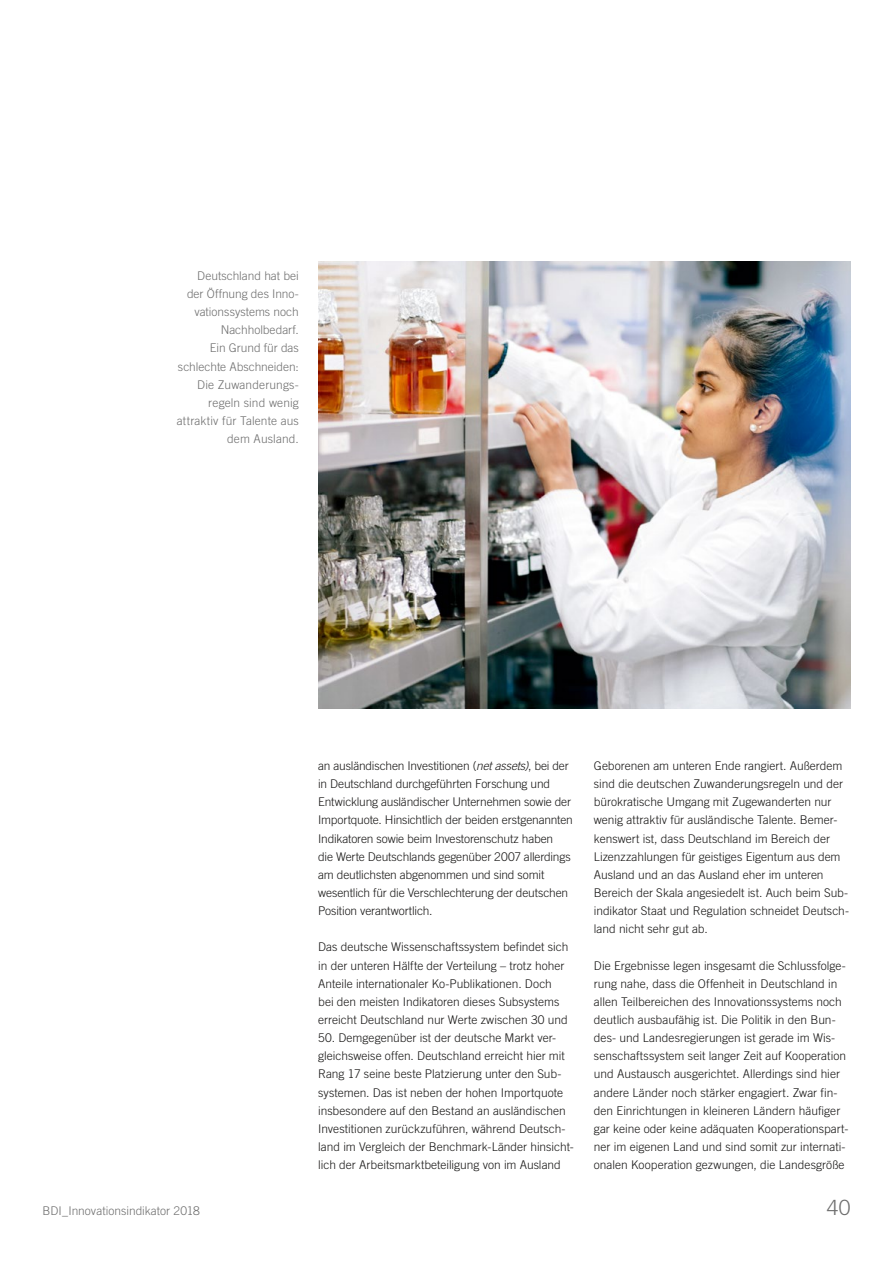
<style>
.page{position:relative;width:893px;height:1263px;background:#fff}
.page>*{position:absolute;margin:0;border:0;box-sizing:border-box;transform-origin:0 0}
.t1{font:300 21px "Trade Gothic LT Std";color:#6e6e6e}
.Fließtext_8pt{font:300 12px/18.1px "Trade Gothic LT Std";color:#181716}
.BU_8pt{font:300 12px/18.1px "Trade Gothic LT Std";color:#6e6e6e;text-align:right}
.s1{font-style:italic}
</style>
<div class="page">
<img style="left:318px;top:262px;width:532px;height:446px">
<p class="BU_8pt" style="left:177px;top:266px;width:123px">Deutschland hat bei<br>der Öffnung des Inno&shy;vationssystems noch<br>Nachholbedarf.<br>Ein Grund für das schlechte Abschneiden:<br>Die Zuwanderungs&shy;regeln sind wenig attraktiv für Talente aus dem Ausland.</p>
<p class="Fließtext_8pt" style="left:318px;top:756px;width:256px">an ausländischen Investitionen (<span class="s1">net assets)</span>, bei der in Deutschland durchgeführten Forschung und Entwicklung ausländischer Unternehmen sowie der Importquote. Hinsichtlich der beiden erstgenannten Indikatoren sowie beim Investorenschutz haben<br>die Werte Deutschlands gegenüber 2007 allerdings am deutlichsten abgenommen und sind somit wesentlich für die Verschlechterung der deutschen Position verantwortlich.</p>
<p class="Fließtext_8pt" style="left:318px;top:938px;width:252px">Das deutsche Wissenschaftssystem befindet sich in der unteren Hälfte der Verteilung – trotz hoher Anteile internationaler Ko-Publikationen. Doch bei den meisten Indikatoren dieses Subsystems erreicht Deutschland nur Werte zwischen 30 und</p>
<p class="Fließtext_8pt" style="left:318px;top:1029px;width:257px">50. Demgegenüber ist der deutsche Markt ver&shy;gleichsweise offen. Deutschland erreicht hier mit Rang 17 seine beste Platzierung unter den Sub&shy;systemen. Das ist neben der hohen Importquote insbesondere auf den Bestand an ausländischen Investitionen zurückzuführen, während Deutsch&shy;land im Vergleich der Benchmark-Länder hinsicht&shy;lich der Arbeitsmarktbeteiligung von im Ausland</p>
<p class="Fließtext_8pt" style="left:594px;top:756px;width:250px">Geborenen am unteren Ende rangiert. Außerdem</p>
<p class="Fließtext_8pt" style="left:594px;top:774px;width:257px">sind die deutschen Zuwanderungsregeln und der bürokratische Umgang mit Zugewanderten nur wenig attraktiv für ausländische Talente. Bemer&shy;kenswert ist, dass Deutschland im Bereich der Lizenzzahlungen für geistiges Eigentum aus dem Ausland und an das Ausland eher im unteren Bereich der Skala angesiedelt ist. Auch beim Sub&shy;indikator Staat und Regulation schneidet Deutsch&shy;land nicht sehr gut ab.</p>
<p class="Fließtext_8pt" style="left:594px;top:956px;width:256px">Die Ergebnisse legen insgesamt die Schlussfolge&shy;rung nahe, dass die Offenheit in Deutschland in allen Teilbereichen des Innovationssystems noch deutlich ausbaufähig ist. Die Politik in den Bun&shy;des- und Landesregierungen ist gerade im Wis&shy;senschaftssystem seit langer Zeit auf Kooperation und Austausch ausgerichtet. Allerdings sind hier andere Länder noch stärker engagiert. Zwar fin&shy;den Einrichtungen in kleineren Ländern häufiger gar keine oder keine adäquaten Kooperationspart&shy;ner im eigenen Land und sind somit zur internati&shy;onalen Kooperation gezwungen, die Landesgröße</p>
<p class="BU_8pt" style="left:43px;top:1201px;width:159px">BDI_Innovationsindikator 2018</p>
<h1 class="t1" style="left:827px;top:1194px;width:25px">40</h1>
</div>
